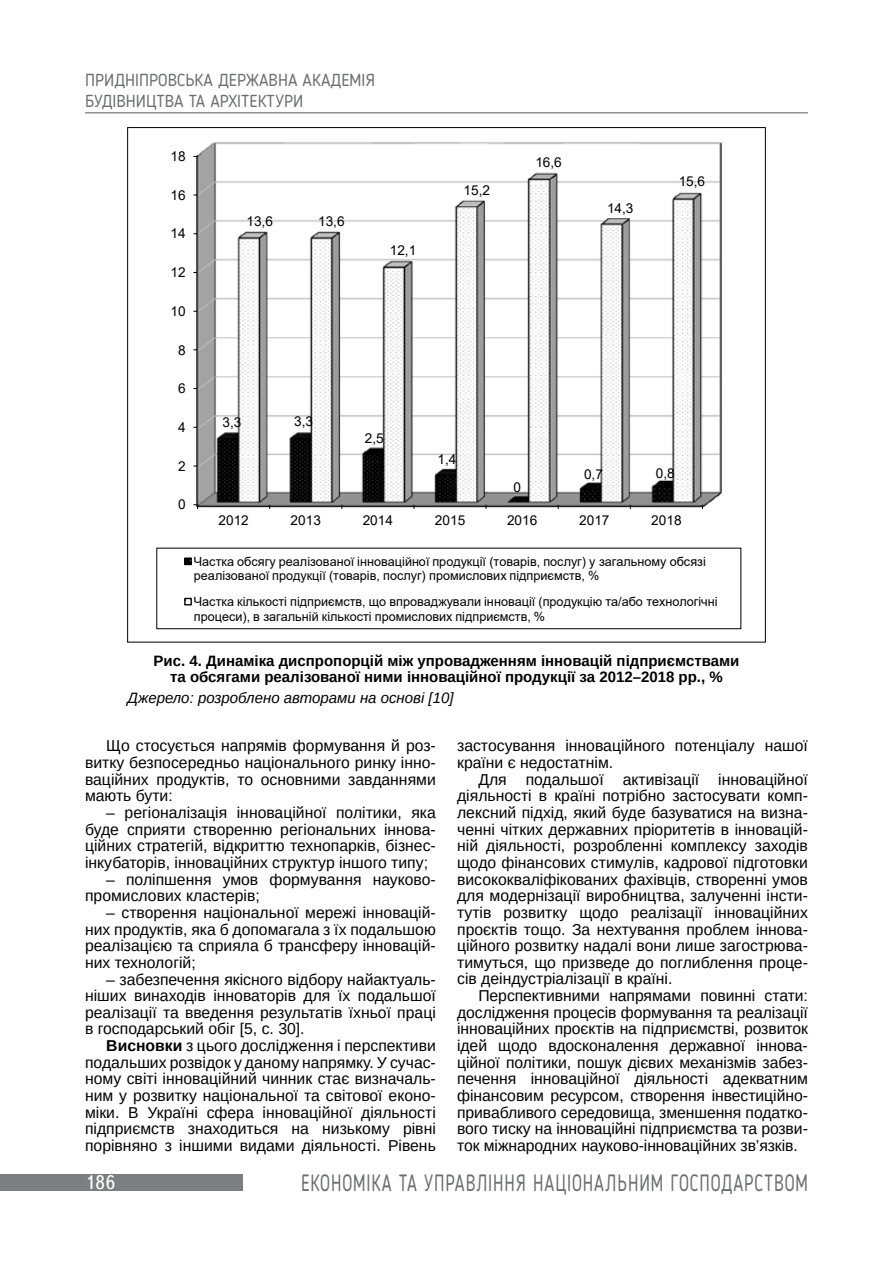
<style>
.page{position:relative;width:893px;height:1263px;background:#fff}
.page>*{position:absolute;margin:0;border:0;box-sizing:border-box;transform-origin:0 0}
.t1{font:23.4px "Blogger Sans";letter-spacing:.05em;color:#6d6e71;scale:.77 1}
.t2{font:19.5px "Ukrainian Text";color:#fff}
.t3{font:17.25px/20.7px "Blogger Sans";color:#6d6e71}
.t4{font:15.75px/16.6px "Arimo";color:#000;text-align:justify}
.t5{font:700 15px/16.5px "Arimo";color:#000;text-align:center}
.t6{font:italic 15px "Arimo";color:#000}
.t7{font:13.65px "Arial";color:#000}
.t8{font:12.6px/14.4px "Arial";color:#000}
.s1{font-weight:700}
</style>
<div class="page">
<hr style="left:85px;top:112px;width:723px;height:1px;background:#6d6e71">
<div style="left:0;top:1173px;width:242px;height:17px;background:#7d7e81"></div>
<img style="left:195px;top:142px;width:527px;height:365px">
<svg style="left:193px;top:504px;width:5px;height:5px"></svg>
<div style="left:157px;top:548px;width:584px;height:81px;border:1px solid #000"></div>
<svg style="left:186px;top:559px;width:4px;height:4px"></svg>
<div style="left:184px;top:557px;width:8px;height:8px;border:1px solid #000"></div>
<div style="left:184px;top:598px;width:8px;height:7px;border:1px solid #000"></div>
<p class="t3" style="left:85px;top:69px;width:291px">ПРИДНІПРОВСЬКА ДЕРЖАВНА АКАДЕМІЯ<br>БУДІВНИЦТВА ТА АРХІТЕКТУРИ</p>
<p class="t7" style="left:171px;top:147px;width:17px">18</p>
<p class="t7" style="left:171px;top:186px;width:17px">16</p>
<p class="t7" style="left:171px;top:224px;width:17px">14</p>
<p class="t7" style="left:171px;top:263px;width:17px">12</p>
<p class="t7" style="left:171px;top:302px;width:17px">10</p>
<p class="t7" style="left:178px;top:340px;width:9px">8</p>
<p class="t7" style="left:178px;top:379px;width:9px">6</p>
<p class="t7" style="left:178px;top:418px;width:9px">4</p>
<p class="t7" style="left:178px;top:457px;width:9px">2</p>
<p class="t7" style="left:178px;top:495px;width:9px">0</p>
<p class="t7" style="left:246px;top:212px;width:28px">13,6</p>
<p class="t7" style="left:318px;top:212px;width:28px">13,6</p>
<p class="t7" style="left:390px;top:241px;width:28px">12,1</p>
<p class="t7" style="left:222px;top:413px;width:20px">3,3</p>
<p class="t7" style="left:294px;top:412px;width:20px">3,3</p>
<p class="t7" style="left:365px;top:428px;width:20px">2,5</p>
<p class="t7" style="left:464px;top:180px;width:28px">15,2</p>
<p class="t7" style="left:535px;top:153px;width:28px">16,6</p>
<p class="t7" style="left:607px;top:199px;width:28px">14,3</p>
<p class="t7" style="left:679px;top:172px;width:28px">15,6</p>
<p class="t7" style="left:438px;top:449px;width:20px">1,4</p>
<p class="t7" style="left:513px;top:477px;width:9px">0</p>
<p class="t7" style="left:584px;top:465px;width:20px">0,7</p>
<p class="t7" style="left:656px;top:464px;width:20px">0,8</p>
<p class="t7" style="left:218px;top:511px;width:32px">2012</p>
<p class="t7" style="left:291px;top:511px;width:32px">2013</p>
<p class="t7" style="left:363px;top:511px;width:32px">2014</p>
<p class="t7" style="left:435px;top:511px;width:32px">2015</p>
<p class="t7" style="left:507px;top:511px;width:32px">2016</p>
<p class="t7" style="left:579px;top:511px;width:32px">2017</p>
<p class="t7" style="left:651px;top:511px;width:32px">2018</p>
<p class="t8" style="left:194px;top:554px;width:513px">Частка обсягу реалізованої інноваційної продукції (товарів, послуг) у загальному обсязі реалізованої продукції (товарів, послуг) промислових підприємств, %</p>
<p class="t8" style="left:194px;top:594px;width:525px">Частка кількості підприємств, що впроваджували інновації (продукцію та/або технологічні процеси), в загальній кількості промислових підприємств, %</p>
<p class="t5" style="left:154px;top:653px;width:587px">Рис. 4. Динаміка диспропорцій між упровадженням інновацій підприємствами та обсягами реалізованої ними інноваційної продукції за 2012–2018 рр., %</p>
<p class="t6" style="left:127px;top:688px;width:328px">Джерело: розроблено авторами на основі [10]</p>
<p class="t4" style="left:85px;top:738px;width:352px;text-indent:21px">Що стосується напрямів формування й роз&shy;витку безпосередньо національного ринку інно&shy;ваційних продуктів, то основними завданнями мають бути:</p>
<p class="t4" style="left:85px;top:804px;width:352px;text-indent:21px">– регіоналізація інноваційної політики, яка буде сприяти створенню регіональних іннова&shy;ційних стратегій, відкриттю технопарків, бізнес&shy;інкубаторів, інноваційних структур іншого типу;</p>
<p class="t4" style="left:85px;top:871px;width:352px;text-indent:21px">– поліпшення умов формування науково&shy;промислових кластерів;</p>
<p class="t4" style="left:85px;top:904px;width:352px;text-indent:21px">– створення національної мережі інновацій&shy;них продуктів, яка б допомагала з їх подальшою реалізацією та сприяла б трансферу інновацій&shy;них технологій;</p>
<p class="t4" style="left:85px;top:971px;width:352px;text-indent:21px">– забезпечення якісного відбору найактуаль&shy;ніших винаходів інноваторів для їх подальшої реалізації та введення результатів їхньої праці в господарський обіг [5, с. 30].</p>
<p class="t4" style="left:85px;top:1037px;width:352px;text-indent:21px"><span class="s1">Висновки</span> з цього дослідження і перспективи подальших розвідок у даному напрямку. У сучас&shy;ному світі інноваційний чинник стає визначаль&shy;ним у розвитку національної та світової еконо&shy;міки. В Україні сфера інноваційної діяльності підприємств знаходиться на низькому рівні порівняно з іншими видами діяльності. Рівень</p>
<p class="t4" style="left:457px;top:738px;width:352px">застосування інноваційного потенціалу нашої країни є недостатнім.</p>
<p class="t4" style="left:457px;top:771px;width:352px;text-indent:21px">Для подальшої активізації інноваційної діяльності в країні потрібно застосувати комп&shy;лексний підхід, який буде базуватися на визна&shy;ченні чітких державних пріоритетів в інновацій&shy;ній діяльності, розробленні комплексу заходів щодо фінансових стимулів, кадрової підготовки висококваліфікованих фахівців, створенні умов для модернізації виробництва, залученні інсти&shy;тутів розвитку щодо реалізації інноваційних проєктів тощо. За нехтування проблем іннова&shy;ційного розвитку надалі вони лише загострюва&shy;тимуться, що призведе до поглиблення проце&shy;сів деіндустріалізації в країні.</p>
<p class="t4" style="left:457px;top:987px;width:352px;text-indent:21px">Перспективними напрямами повинні стати: дослідження процесів формування та реалізації інноваційних проєктів на підприємстві, розвиток ідей щодо вдосконалення державної іннова&shy;ційної політики, пошук дієвих механізмів забез&shy;печення інноваційної діяльності адекватним фінансовим ресурсом, створення інвестиційно&shy;привабливого середовища, зменшення податко&shy;вого тиску на інноваційні підприємства та розви&shy;ток міжнародних науково-інноваційних зв’язків.</p>
<p class="t2" style="left:85px;top:1172px;width:32px">186</p>
<h1 class="t1" style="left:301px;top:1168px;width:660px">ЕКОНОМІКА ТА УПРАВЛІННЯ НАЦІОНАЛЬНИМ ГОСПОДАРСТВОМ</h1>
</div>
